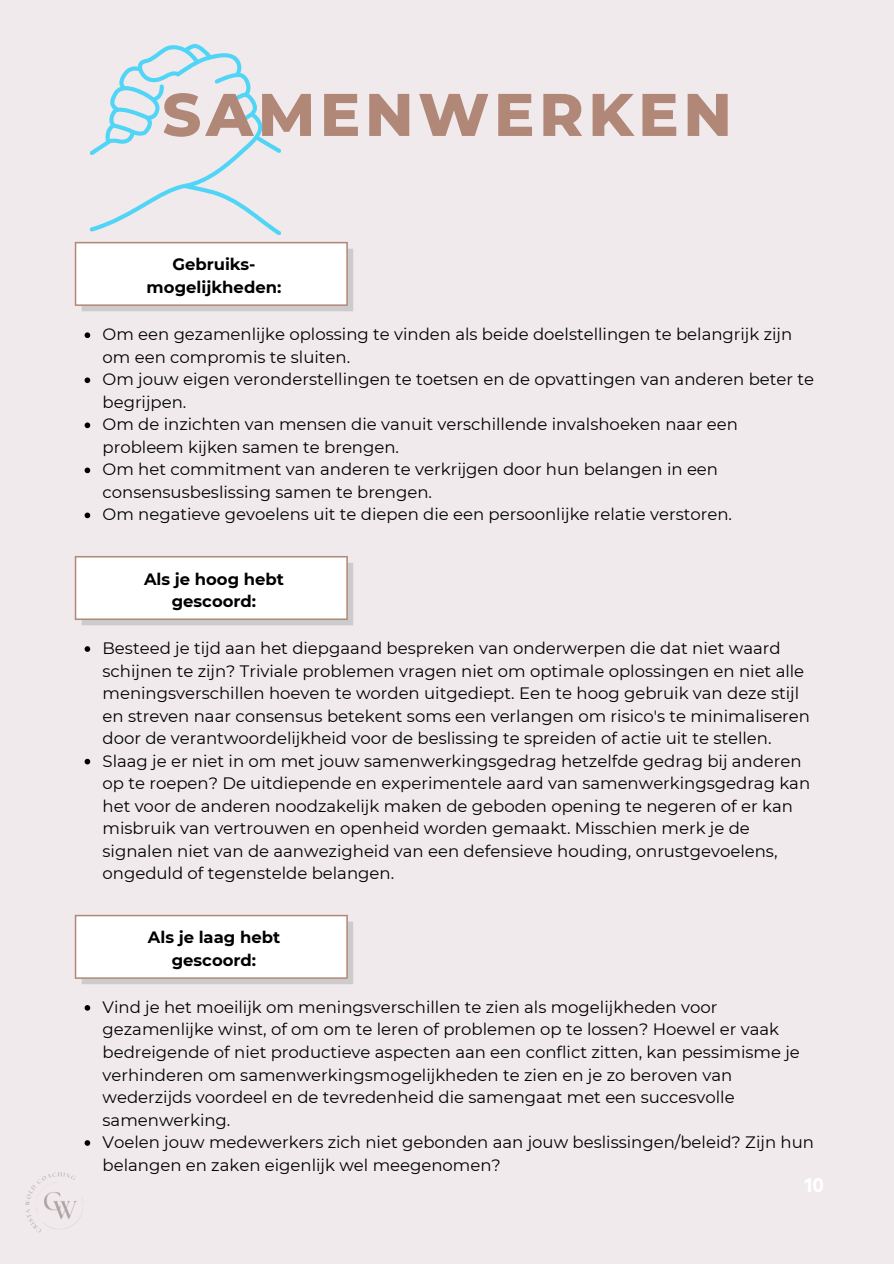
<style>
.page{position:relative;width:894px;height:1264px;background:#fff}
.page>*{position:absolute;margin:0;border:0;box-sizing:border-box;transform-origin:0 0}
.t1{font:800 60px "Montserrat";letter-spacing:.08em;color:#b18778}
.t2{font:700 21px "Hind Madurai";color:#fff}
.t3{font:16.5px/22.5px "Montserrat";color:#000}
.t4{font:700 16.35px/22.8px "Montserrat";color:#000;text-align:center}
</style>
<div class="page">
<div style="left:0;top:0;width:893px;height:1263px;background:#f0eaec"></div>
<svg style="left:75px;top:242px;width:278px;height:69px;background:#f6f4f3"></svg>
<svg style="left:85px;top:332px;width:5px;height:6px"></svg>
<svg style="left:85px;top:377px;width:5px;height:6px"></svg>
<svg style="left:85px;top:422px;width:5px;height:6px"></svg>
<svg style="left:85px;top:467px;width:5px;height:6px"></svg>
<svg style="left:85px;top:512px;width:5px;height:6px"></svg>
<svg style="left:75px;top:556px;width:278px;height:69px;background:#f6f4f3"></svg>
<svg style="left:85px;top:646px;width:5px;height:6px"></svg>
<svg style="left:85px;top:758px;width:5px;height:6px"></svg>
<svg style="left:75px;top:914px;width:278px;height:70px;background:#f6f3f3"></svg>
<svg style="left:85px;top:1005px;width:5px;height:5px"></svg>
<svg style="left:85px;top:1140px;width:5px;height:5px"></svg>
<img style="left:25px;top:1172px;width:58px;height:61px">
<svg style="left:89px;top:44px;width:192px;height:191px"></svg>
<p class="t1" style="left:162px;top:78px;width:571px">SAMENWERKEN</p>
<p class="t4" style="left:147px;top:253px;width:136px">Gebruiks&shy;mogelijkheden:</p>
<h1 class="t3" style="left:102px;top:323px;width:691px">Om een gezamenlijke oplossing te vinden als beide doelstellingen te belangrijk zijn om een compromis te sluiten.</h1>
<p class="t3" style="left:102px;top:368px;width:713px">Om jouw eigen veronderstellingen te toetsen en de opvattingen van anderen beter te begrijpen.</p>
<h3 class="t3" style="left:102px;top:413px;width:637px">Om de inzichten van mensen die vanuit verschillende invalshoeken naar een probleem kijken samen te brengen.</h3>
<p class="t3" style="left:102px;top:458px;width:617px">Om het commitment van anderen te verkrijgen door hun belangen in een consensusbeslissing samen te brengen.</p>
<p class="t3" style="left:102px;top:503px;width:631px">Om negatieve gevoelens uit te diepen die een persoonlijke relatie verstoren.</p>
<p class="t4" style="left:144px;top:567px;width:141px">Als je hoog hebt gescoord:</p>
<p class="t3" style="left:102px;top:637px;width:708px">Besteed je tijd aan het diepgaand bespreken van onderwerpen die dat niet waard schijnen te zijn? Triviale problemen vragen niet om optimale oplossingen en niet alle meningsverschillen hoeven te worden uitgediept. Een te hoog gebruik van deze stijl en streven naar consensus betekent soms een verlangen om risico's te minimaliseren door de verantwoordelijkheid voor de beslissing te spreiden of actie uit te stellen.</p>
<p class="t3" style="left:102px;top:749px;width:709px">Slaag je er niet in om met jouw samenwerkingsgedrag hetzelfde gedrag bij anderen op te roepen? De uitdiepende en experimentele aard van samenwerkingsgedrag kan het voor de anderen noodzakelijk maken de geboden opening te negeren of er kan misbruik van vertrouwen en openheid worden gemaakt. Misschien merk je de signalen niet van de aanwezigheid van een defensieve houding, onrustgevoelens, ongeduld of tegenstelde belangen.</p>
<p class="t4" style="left:148px;top:926px;width:134px">Als je laag hebt gescoord:</p>
<h3 class="t3" style="left:102px;top:995px;width:698px">Vind je het moeilijk om meningsverschillen te zien als mogelijkheden voor gezamenlijke winst, of om om te leren of problemen op te lossen? Hoewel er vaak bedreigende of niet productieve aspecten aan een conflict zitten, kan pessimisme je verhinderen om samenwerkingsmogelijkheden te zien en je zo beroven van wederzijds voordeel en de tevredenheid die samengaat met een succesvolle samenwerking.</h3>
<p class="t3" style="left:102px;top:1130px;width:712px">Voelen jouw medewerkers zich niet gebonden aan jouw beslissingen/beleid? Zijn hun belangen en zaken eigenlijk wel meegenomen?</p>
<p class="t2" style="left:804px;top:1170px;width:21px">10</p>
</div>
